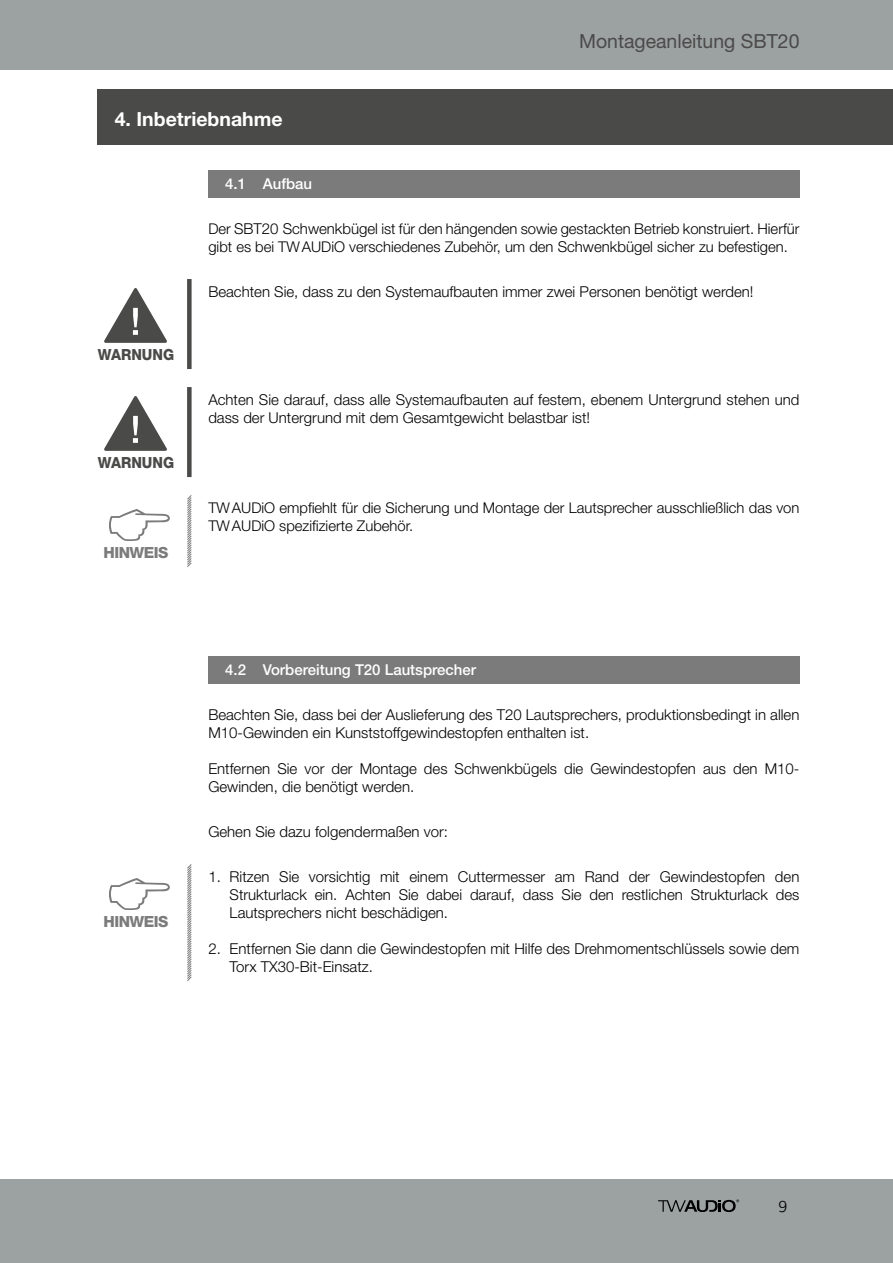
<style>
.page{position:relative;width:893px;height:1263px;background:#fff}
.page>*{position:absolute;margin:0;border:0;box-sizing:border-box;transform-origin:0 0}
.t1{font:19.5px "Helvetica Neue LT Std";color:#4a4a49}
.t2{font:700 19.5px "Helvetica Neue LT Std";color:#fff}
.t3{font:300 16.5px "Lexia";color:#000}
.t4{font:800 15.3px "Helvetica Neue LT Std";letter-spacing:-.035em;color:#7c7b7b}
.t5{font:800 15.3px "Helvetica Neue LT Std";color:#4a4a49;scale:.93 1}
.t6{font:300 15px/18px "Helvetica Neue LT Std";color:#000}
.t7{font:500 15px "Helvetica Neue LT Std";color:#fff}
.t8{font:300 14.85px/18px "Helvetica Neue LT Std";color:#000}
.s1{font-size:15px}
</style>
<div class="page">
<div style="left:0;top:0;width:893px;height:69px;background:#9ca1a2"></div>
<div style="left:0;top:1179px;width:893px;height:84px;background:#9ca1a2"></div>
<svg style="left:658px;top:1199px;width:81px;height:13px"></svg>
<div style="left:208px;top:170px;width:591px;height:28px;background:#7c7b7b"></div>
<svg style="left:109px;top:509px;width:61px;height:32px"></svg>
<svg style="left:187px;top:495px;width:5px;height:72px"></svg>
<div style="left:98px;top:89px;width:795px;height:55px;background:#4a4a49"></div>
<div style="left:187px;top:387px;width:5px;height:90px;background:#4a4a49"></div>
<svg style="left:104px;top:396px;width:63px;height:55px"></svg>
<div style="left:187px;top:279px;width:5px;height:90px;background:#4a4a49"></div>
<svg style="left:104px;top:288px;width:63px;height:55px"></svg>
<div style="left:208px;top:656px;width:591px;height:28px;background:#7c7b7b"></div>
<svg style="left:109px;top:878px;width:61px;height:32px"></svg>
<svg style="left:187px;top:864px;width:5px;height:117px"></svg>
<h1 class="t2" style="left:115px;top:107px;width:169px">4. Inbetriebnahme</h1>
<h1 class="t1" style="left:579px;top:29px;width:222px">Montageanleitung SBT20</h1>
<p class="t7" style="left:225px;top:175px;width:88px">4.1 Aufbau</p>
<p class="t8" style="left:208px;top:219px;width:593px">Der <span class="s1">SBT20 Schwenkbügel</span> ist für den hängenden sowie gestackten Betrieb konstruiert. Hierfür gibt es bei TWAUDiO verschiedenes Zubehör, um den <span class="s1">Schwenkbügel</span> sicher zu befestigen.</p>
<p class="t5" style="left:98px;top:345px;width:84px">WARNUNG</p>
<p class="t5" style="left:98px;top:453px;width:84px">WARNUNG</p>
<p class="t4" style="left:104px;top:543px;width:66px">HINWEIS</p>
<p class="t6" style="left:208px;top:282px;width:547px">Beachten Sie, dass zu den Systemaufbauten immer zwei Personen benötigt werden!</p>
<p class="t6" style="left:208px;top:390px;width:593px">Achten Sie darauf, dass alle Systemaufbauten auf festem, ebenem Untergrund stehen und dass der Untergrund mit dem Gesamtgewicht belastbar ist!</p>
<p class="t8" style="left:208px;top:498px;width:593px">TWAUDiO empfiehlt für die Sicherung und Montage der Lautsprecher ausschließlich das von<br>TWAUDiO spezifizierte Zubehör.</p>
<p class="t4" style="left:104px;top:912px;width:66px">HINWEIS</p>
<p class="t7" style="left:225px;top:661px;width:252px">4.2 Vorbereitung T20 Lautsprecher</p>
<p class="t6" style="left:208px;top:705px;width:593px">Beachten Sie, dass bei der Auslieferung des T20 Lautsprechers, produktionsbedingt in allen<br>M10-Gewinden ein Kunststoffgewindestopfen enthalten ist.</p>
<p class="t6" style="left:208px;top:759px;width:592px">Entfernen Sie vor der Montage des Schwenkbügels die Gewindestopfen aus den M10-<br>Gewinden, die benötigt werden.</p>
<p class="t6" style="left:208px;top:822px;width:241px">Gehen Sie dazu folgendermaßen vor:</p>
<p class="t6" style="left:230px;top:867px;width:571px;text-align:justify;text-indent:-21px">1. Ritzen Sie vorsichtig mit einem Cuttermesser am Rand der Gewindestopfen den Strukturlack ein. Achten Sie dabei darauf, dass Sie den restlichen Strukturlack des Lautsprechers nicht beschädigen.</p>
<p class="t6" style="left:230px;top:939px;width:571px;text-indent:-21px">2. Entfernen Sie dann die Gewindestopfen mit Hilfe des Drehmomentschlüssels sowie dem<br>Torx TX30-Bit-Einsatz.</p>
<p class="t3" style="left:778px;top:1195px;width:10px">9</p>
</div>
